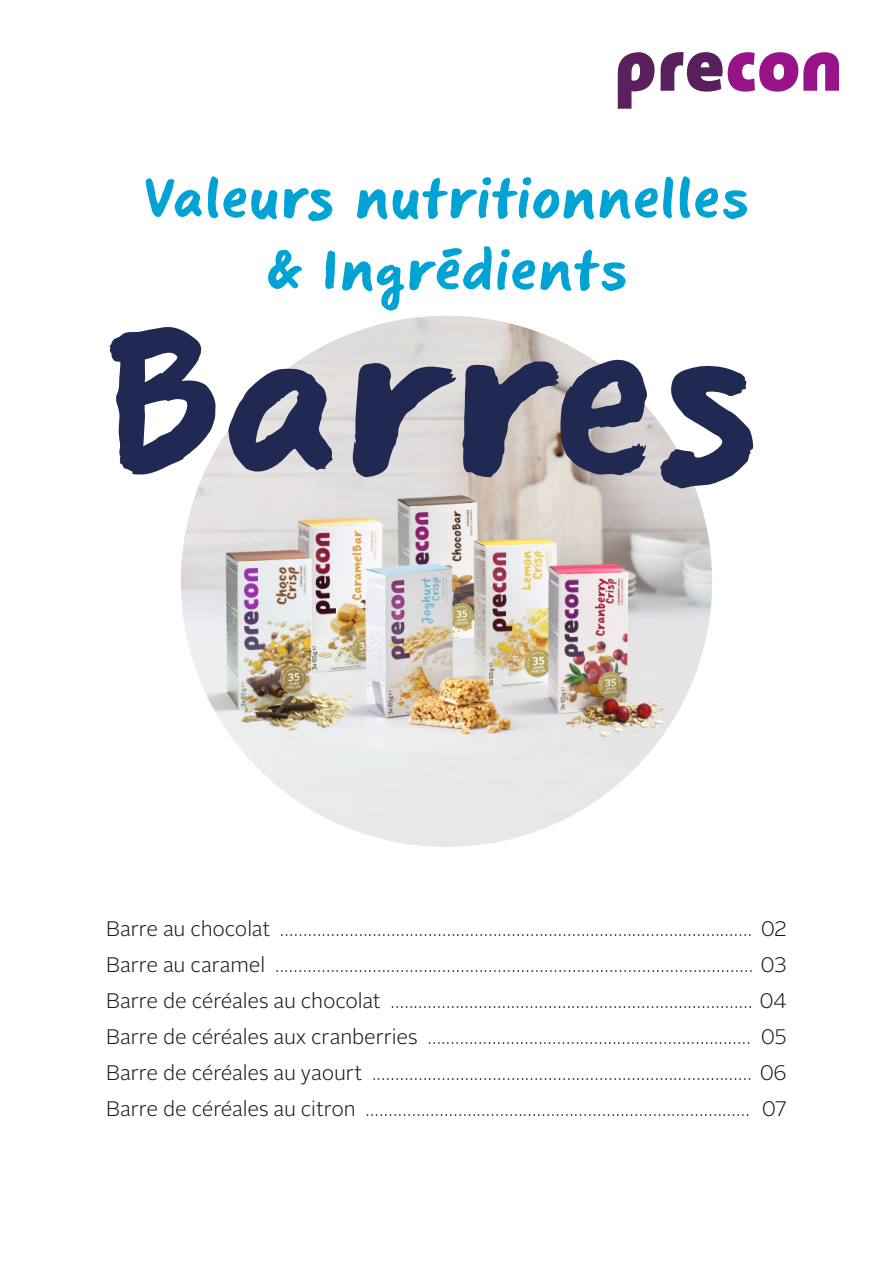
<style>
.page{position:relative;width:893px;height:1263px;background:#fff}
.page>*{position:absolute;margin:0;border:0;box-sizing:border-box;transform-origin:0 0}
.t1{font:195px "Precon Sharpie Pro";letter-spacing:-.025em;color:#1f2952}
.t2{font:51px/72px "Precon Sharpie Pro";letter-spacing:-.01em;color:#00a3d4;text-align:center}
.t3{font:300 18px/36px "Alright Sans";color:#151616;text-align:justify}
.s1{font-size:21px}
</style>
<div class="page">
<img style="left:181px;top:316px;width:531px;height:531px;border-radius:50%">
<svg style="left:661px;top:52px;width:178px;height:40px"></svg>
<svg style="left:618px;top:52px;width:37px;height:57px"></svg>
<h2 class="t2" style="left:143px;top:171px;width:608px">Valeurs nutritionnelles &amp; Ingrédients</h2>
<h1 class="t1" style="left:94px;top:310px;width:672px">Barres</h1>
<p class="t3" style="left:106px;top:913px;width:682px"><span class="s1">Barre au chocolat</span> ...................................................................................................... <span class="s1">02<br>Barre au caramel</span> ....................................................................................................... <span class="s1">03<br>Barre de céréales au chocolat</span> .............................................................................. <span class="s1">04<br>Barre de céréales aux cranberries</span> ...................................................................... <span class="s1">05<br>Barre de céréales au yaourt</span> .................................................................................. <span class="s1">06<br>Barre de céréales au citron</span> ................................................................................... <span class="s1">07</span></p>
</div>
